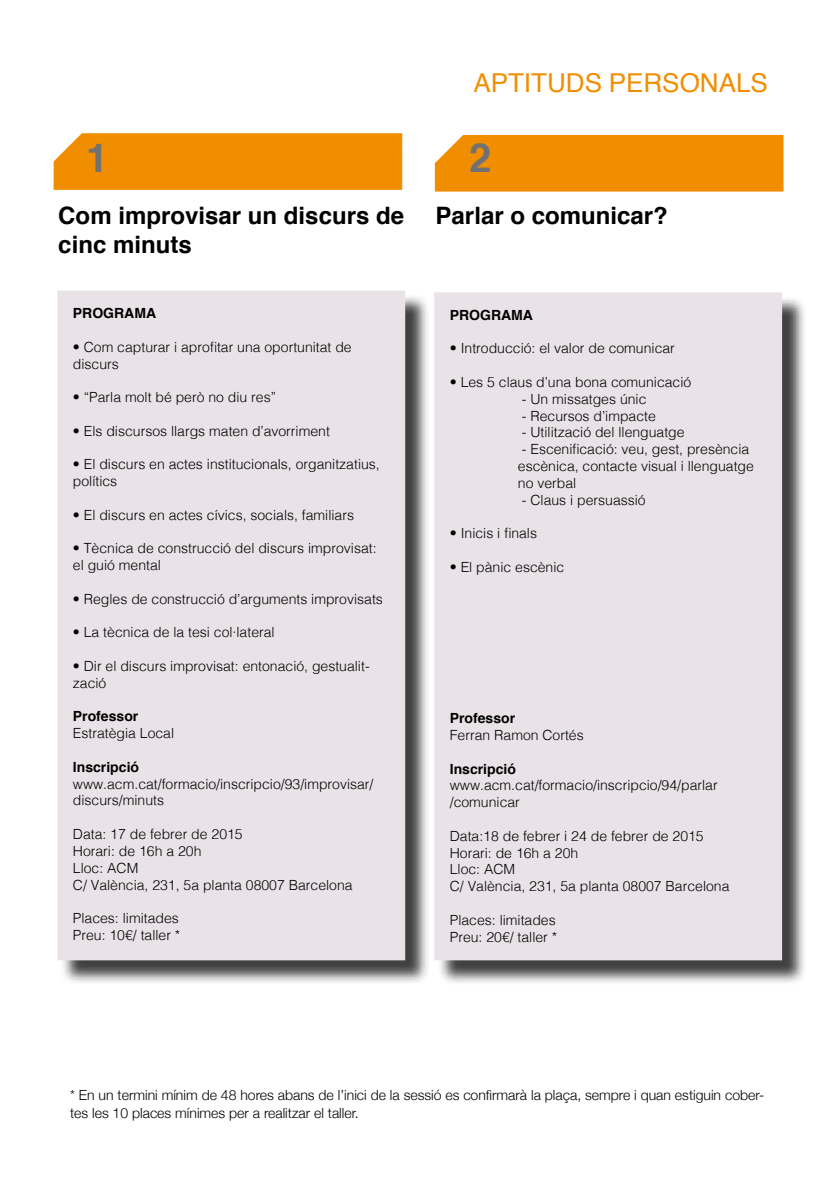
<style>
.page{position:relative;width:840px;height:1191px;background:#fff}
.page>*{position:absolute;margin:0;border:0;box-sizing:border-box;transform-origin:0 0}
.t1{font:700 40px "Helvetica";color:#707172}
.t2{font:26px "Helvetica";color:#f18e00}
.t3{font:700 24px/28.8px "Helvetica";color:#000}
.t4{font:300 14px/16.8px "Helvetica";color:#000}
.t5{font:300 14px/18px "Helvetica Neue";color:#000}
.t6{font:700 14px "Helvetica";color:#000}
</style>
<div class="page">
<div style="left:437px;top:295px;width:369px;height:690px;background:#000;opacity:.75"></div>
<div style="left:434px;top:292px;width:347px;height:668px;background:#e9e3e7"></div>
<div style="left:54px;top:133px;width:348px;height:57px;background:#f18e00;border:6px solid #f18e00"></div>
<svg style="left:53px;top:133px;width:46px;height:39px"></svg>
<div style="left:434px;top:135px;width:349px;height:57px;background:#f18e00"></div>
<svg style="left:402px;top:133px;width:78px;height:41px"></svg>
<div style="left:60px;top:294px;width:370px;height:691px;background:#000;opacity:.75"></div>
<div style="left:57px;top:291px;width:348px;height:669px;background:#e9e3e7"></div>
<h2 class="t2" style="left:473px;top:62px;width:296px">APTITUDS PERSONALS</h2>
<h1 class="t1" style="left:86px;top:126px;width:24px">1</h1>
<h1 class="t1" style="left:469px;top:126px;width:24px">2</h1>
<h3 class="t3" style="left:58px;top:201px;width:347px">Com improvisar un discurs de cinc minuts</h3>
<p class="t6" style="left:73px;top:302px;width:85px">PROGRAMA</p>
<p class="t4" style="left:73px;top:337px;width:280px">• Com capturar i aprofitar una oportunitat de discurs</p>
<p class="t4" style="left:73px;top:388px;width:205px">• “Parla molt bé però no diu res”</p>
<p class="t4" style="left:73px;top:421px;width:258px">• Els discursos llargs maten d’avorriment</p>
<p class="t4" style="left:73px;top:455px;width:308px">• El discurs en actes institucionals, organitzatius, polítics</p>
<p class="t4" style="left:73px;top:505px;width:282px">• El discurs en actes cívics, socials, familiars</p>
<p class="t4" style="left:73px;top:539px;width:305px">• Tècnica de construcció del discurs improvisat: el guió mental</p>
<p class="t4" style="left:73px;top:589px;width:311px">• Regles de construcció d’arguments improvisats</p>
<p class="t4" style="left:73px;top:623px;width:203px">• La tècnica de la tesi col·lateral</p>
<p class="t4" style="left:73px;top:656px;width:298px">• Dir el discurs improvisat: entonació, gestualit&shy;zació</p>
<p class="t6" style="left:73px;top:705px;width:67px">Professor</p>
<p class="t4" style="left:73px;top:724px;width:103px">Estratègia Local</p>
<p class="t6" style="left:73px;top:755px;width:68px">Inscripció</p>
<p class="t4" style="left:73px;top:774px;width:302px">www.acm.cat/formacio/inscripcio/93/improvisar/ discurs/minuts</p>
<p class="t4" style="left:73px;top:824px;width:281px">Data: 17 de febrer de 2015<br>Horari: de 16h a 20h<br>Lloc: ACM<br>C/ València, 231, 5a planta 08007 Barcelona</p>
<p class="t4" style="left:73px;top:908px;width:109px">Places: limitades<br>Preu: 10€/ taller *</p>
<h3 class="t3" style="left:435px;top:201px;width:234px">Parlar o comunicar?</h3>
<p class="t6" style="left:449px;top:303px;width:85px">PROGRAMA</p>
<p class="t4" style="left:449px;top:339px;width:226px">• Introducció: el valor de comunicar</p>
<p class="t4" style="left:449px;top:373px;width:243px">• Les 5 claus d’una bona comunicació</p>
<p class="t4" style="left:521px;top:389px;width:126px">- Un missatges únic</p>
<p class="t4" style="left:521px;top:406px;width:135px">- Recursos d’impacte</p>
<p class="t4" style="left:521px;top:423px;width:164px">- Utilització del llenguatge</p>
<p class="t4" style="left:517px;top:440px;width:237px">- Escenificació: veu, gest, presència escènica, contacte visual i llenguatge no verbal</p>
<p class="t4" style="left:521px;top:490px;width:125px">- Claus i persuassió</p>
<p class="t4" style="left:449px;top:524px;width:89px">• Inicis i finals</p>
<p class="t4" style="left:449px;top:557px;width:116px">• El pànic escènic</p>
<p class="t6" style="left:449px;top:707px;width:67px">Professor</p>
<p class="t4" style="left:449px;top:725px;width:135px">Ferran Ramon Cortés</p>
<p class="t6" style="left:449px;top:757px;width:68px">Inscripció</p>
<p class="t4" style="left:449px;top:776px;width:269px">www.acm.cat/formacio/inscripcio/94/parlar /comunicar</p>
<p class="t4" style="left:449px;top:826px;width:281px">Data:18 de febrer i 24 de febrer de 2015<br>Horari: de 16h a 20h<br>Lloc: ACM<br>C/ València, 231, 5a planta 08007 Barcelona</p>
<p class="t4" style="left:449px;top:910px;width:109px">Places: limitades<br>Preu: 20€/ taller *</p>
<p class="t5" style="left:70px;top:1085px;width:695px">* En un termini mínim de 48 hores abans de l’inici de la sessió es confirmarà la plaça, sempre i quan estiguin cober&shy;tes les 10 places mínimes per a realitzar el taller.</p>
</div>
